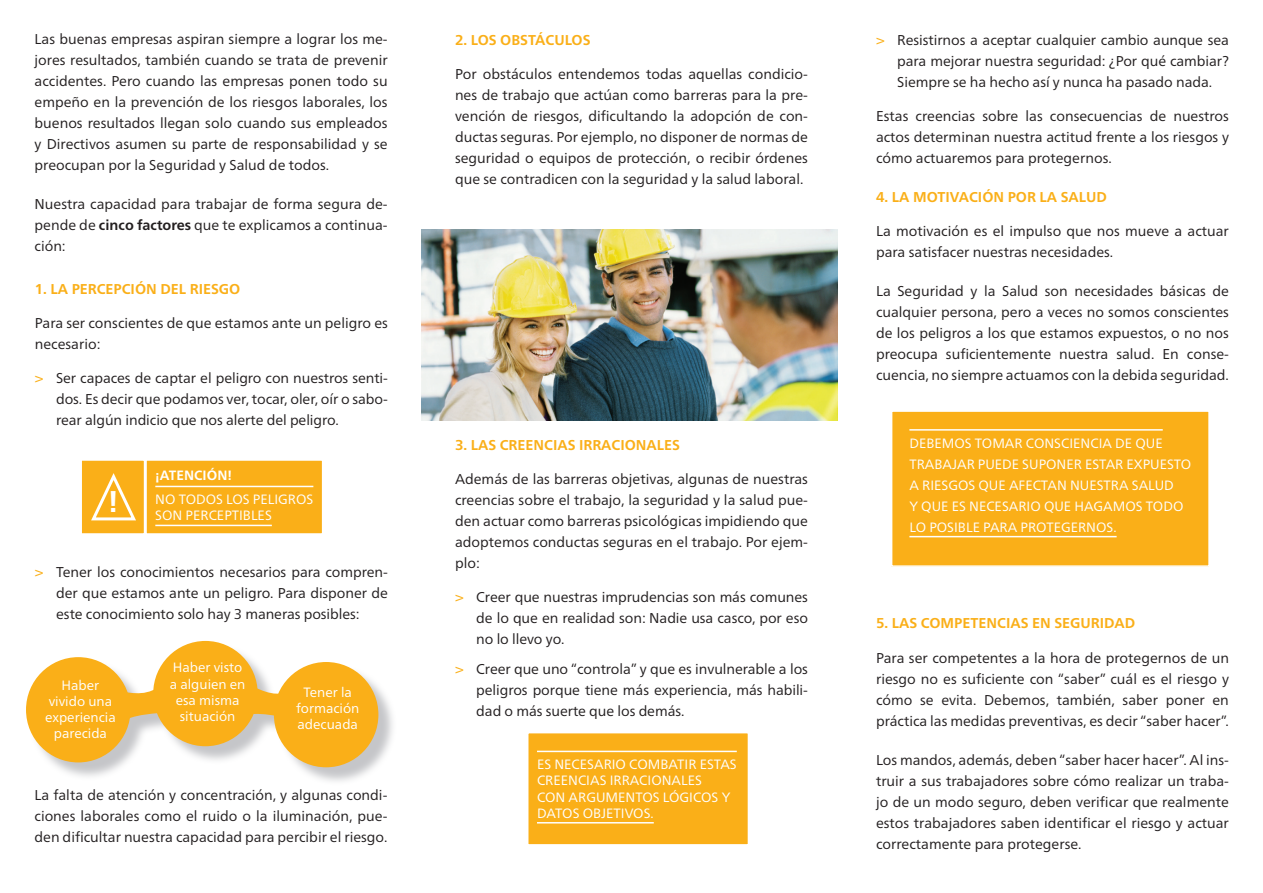
<style>
.page{position:relative;width:1263px;height:893px;background:#fff}
.page>*{position:absolute;margin:0;border:0;box-sizing:border-box;transform-origin:0 0}
.t1{font:700 30px "Frutiger Neue LT Pro";color:#fff}
.t2{font:14.25px/21px "Frutiger Neue LT Pro";color:#231f20;text-align:justify}
.Texto_normal{font:700 14.25px "Frutiger Neue LT Pro";color:#faaf18}
.t3{font:13.5px/16.2px "Frutiger Neue LT Pro";color:#fff;text-align:center}
.t4{font:700 13.5px "Frutiger Neue LT Pro";color:#fff}
.s1{font-weight:700}
.s2{font-size:15px;color:#faaf18}
</style>
<div class="page">
<div style="left:28px;top:643px;width:369px;height:143px;background:#b2b3b7;opacity:.75"></div>
<svg style="left:250px;top:680px;width:36px;height:42px"></svg>
<svg style="left:122px;top:679px;width:40px;height:45px"></svg>
<div style="left:26px;top:657px;width:105px;height:105px;background:#faaf18;border-radius:50%"></div>
<div style="left:153px;top:641px;width:105px;height:105px;background:#faaf18;border-radius:50%"></div>
<div style="left:274px;top:662px;width:104px;height:105px;background:#faaf18;border-radius:50%"></div>
<div style="left:146px;top:460px;width:177px;height:74px;background:#faaf18"></div>
<hr style="left:155px;top:486px;width:158px;height:1px;background:#fff">
<hr style="left:155px;top:525px;width:117px;height:1px;background:#fff">
<div style="left:145px;top:459px;width:178px;height:76px;border:2px solid #fff"></div>
<div style="left:80px;top:459px;width:65px;height:76px;background:#faaf18;border:2px solid #fff"></div>
<svg style="left:91px;top:473px;width:45px;height:48px"></svg>
<div style="left:528px;top:733px;width:220px;height:112px;background:#faaf18"></div>
<hr style="left:537px;top:751px;width:200px;height:1px;background:#fff">
<hr style="left:537px;top:822px;width:117px;height:1px;background:#fff">
<div style="left:527px;top:732px;width:222px;height:114px;border:2px solid #fff"></div>
<div style="left:892px;top:411px;width:317px;height:155px;background:#faaf18"></div>
<hr style="left:909px;top:429px;width:254px;height:2px;background:#fff">
<hr style="left:909px;top:536px;width:207px;height:1px;background:#fff">
<div style="left:891px;top:410px;width:319px;height:157px;border:2px solid #fff"></div>
<img style="left:421px;top:230px;width:417px;height:190px">
<p class="t2" style="left:35px;top:28px;width:355px">Las buenas empresas aspiran siempre a lograr los me&shy;jores resultados, también cuando se trata de prevenir accidentes. Pero cuando las empresas ponen todo su empeño en la prevención de los riesgos laborales, los buenos resultados llegan solo cuando sus empleados y Directivos asumen su parte de responsabilidad y se preocupan por la Seguridad y Salud de todos.</p>
<p class="t2" style="left:35px;top:193px;width:355px">Nuestra capacidad para trabajar de forma segura de&shy;pende de <span class="s1">cinco factores</span> que te explicamos a continua&shy;ción:</p>
<p class="Texto_normal" style="left:35px;top:281px;width:207px">1. LA PERCEPCIÓN DEL RIESGO</p>
<p class="t2" style="left:35px;top:313px;width:355px">Para ser conscientes de que estamos ante un peligro es necesario:</p>
<p class="t2" style="left:56px;top:368px;width:333px;text-indent:-21px"><span class="s2">&gt;</span> Ser capaces de captar el peligro con nuestros senti&shy;dos. Es decir que podamos ver, tocar, oler, oír o sabo&shy;rear algún indicio que nos alerte del peligro.</p>
<p class="t1" style="left:108px;top:484px;width:12px">!</p>
<p class="t4" style="left:155px;top:467px;width:78px">¡ATENCIÓN!</p>
<p class="t3" style="left:155px;top:491px;width:160px;text-align:left">NO TODOS LOS PELIGROS<br>SON PERCEPTIBLES</p>
<p class="t2" style="left:56px;top:561px;width:333px;text-indent:-21px"><span class="s2">&gt;</span> Tener los conocimientos necesarios para compren&shy;der que estamos ante un peligro. Para disponer de este conocimiento solo hay 3 maneras posibles:</p>
<p class="t3" style="left:45px;top:677px;width:72px">Haber vivido una experiencia parecida</p>
<p class="t3" style="left:170px;top:659px;width:77px">Haber visto a alguien en esa misma situación</p>
<p class="t3" style="left:296px;top:684px;width:65px">Tener la formación adecuada</p>
<p class="t2" style="left:35px;top:784px;width:354px">La falta de atención y concentración, y algunas condi&shy;ciones laborales como el ruido o la iluminación, pue&shy;den dificultar nuestra capacidad para percibir el riesgo.</p>
<p class="Texto_normal" style="left:455px;top:31px;width:137px">2. LOS OBSTÁCULOS</p>
<p class="t2" style="left:455px;top:64px;width:354px">Por obstáculos entendemos todas aquellas condicio&shy;nes de trabajo que actúan como barreras para la pre&shy;vención de riesgos, dificultando la adopción de con&shy;ductas seguras. Por ejemplo, no disponer de normas de seguridad o equipos de protección, o recibir órdenes que se contradicen con la seguridad y la salud laboral.</p>
<p class="Texto_normal" style="left:455px;top:436px;width:227px">3. LAS CREENCIAS IRRACIONALES</p>
<p class="t2" style="left:455px;top:468px;width:354px">Además de las barreras objetivas, algunas de nuestras creencias sobre el trabajo, la seguridad y la salud pue&shy;den actuar como barreras psicológicas impidiendo que adoptemos conductas seguras en el trabajo. Por ejem&shy;plo:</p>
<p class="t2" style="left:476px;top:587px;width:333px;text-indent:-21px"><span class="s2">&gt;</span> Creer que nuestras imprudencias son más comunes de lo que en realidad son: Nadie usa casco, por eso no lo llevo yo.</p>
<p class="t2" style="left:476px;top:658px;width:333px;text-indent:-21px"><span class="s2">&gt;</span> Creer que uno “controla” y que es invulnerable a los peligros porque tiene más experiencia, más habili&shy;dad o más suerte que los demás.</p>
<p class="t3" style="left:537px;top:756px;width:201px;text-align:left">ES NECESARIO COMBATIR ESTAS<br>CREENCIAS IRRACIONALES<br>CON ARGUMENTOS LÓGICOS Y<br>DATOS OBJETIVOS.</p>
<p class="t2" style="left:897px;top:29px;width:333px;text-indent:-21px"><span class="s2">&gt;</span> Resistirnos a aceptar cualquier cambio aunque sea para mejorar nuestra seguridad: ¿Por qué cambiar?<br>Siempre se ha hecho así y nunca ha pasado nada.</p>
<p class="t2" style="left:876px;top:106px;width:354px">Estas creencias sobre las consecuencias de nuestros actos determinan nuestra actitud frente a los riesgos y cómo actuaremos para protegernos.</p>
<p class="Texto_normal" style="left:876px;top:188px;width:232px">4. LA MOTIVACIÓN POR LA SALUD</p>
<p class="t2" style="left:876px;top:220px;width:354px">La motivación es el impulso que nos mueve a actuar para satisfacer nuestras necesidades.</p>
<p class="t2" style="left:876px;top:280px;width:354px">La Seguridad y la Salud son necesidades básicas de cualquier persona, pero a veces no somos conscientes de los peligros a los que estamos expuestos, o no nos preocupa suficientemente nuestra salud. En conse&shy;cuencia, no siempre actuamos con la debida seguridad.</p>
<p class="t3" style="left:909px;top:432px;width:283px;line-height:21px;text-align:left">DEBEMOS TOMAR CONSCIENCIA DE QUE TRABAJAR PUEDE SUPONER ESTAR EXPUESTO A RIESGOS QUE AFECTAN NUESTRA SALUD<br>Y QUE ES NECESARIO QUE HAGAMOS TODO LO POSIBLE PARA PROTEGERNOS.</p>
<p class="Texto_normal" style="left:876px;top:615px;width:261px">5. LAS COMPETENCIAS EN SEGURIDAD</p>
<p class="t2" style="left:876px;top:647px;width:354px">Para ser competentes a la hora de protegernos de un riesgo no es suficiente con “saber” cuál es el riesgo y cómo se evita. Debemos, también, saber poner en práctica las medidas preventivas, es decir “saber hacer”.</p>
<p class="t2" style="left:876px;top:749px;width:354px">Los mandos, además, deben “saber hacer hacer”. Al ins&shy;truir a sus trabajadores sobre cómo realizar un traba&shy;jo de un modo seguro, deben verificar que realmente estos trabajadores saben identificar el riesgo y actuar correctamente para protegerse.</p>
</div>
